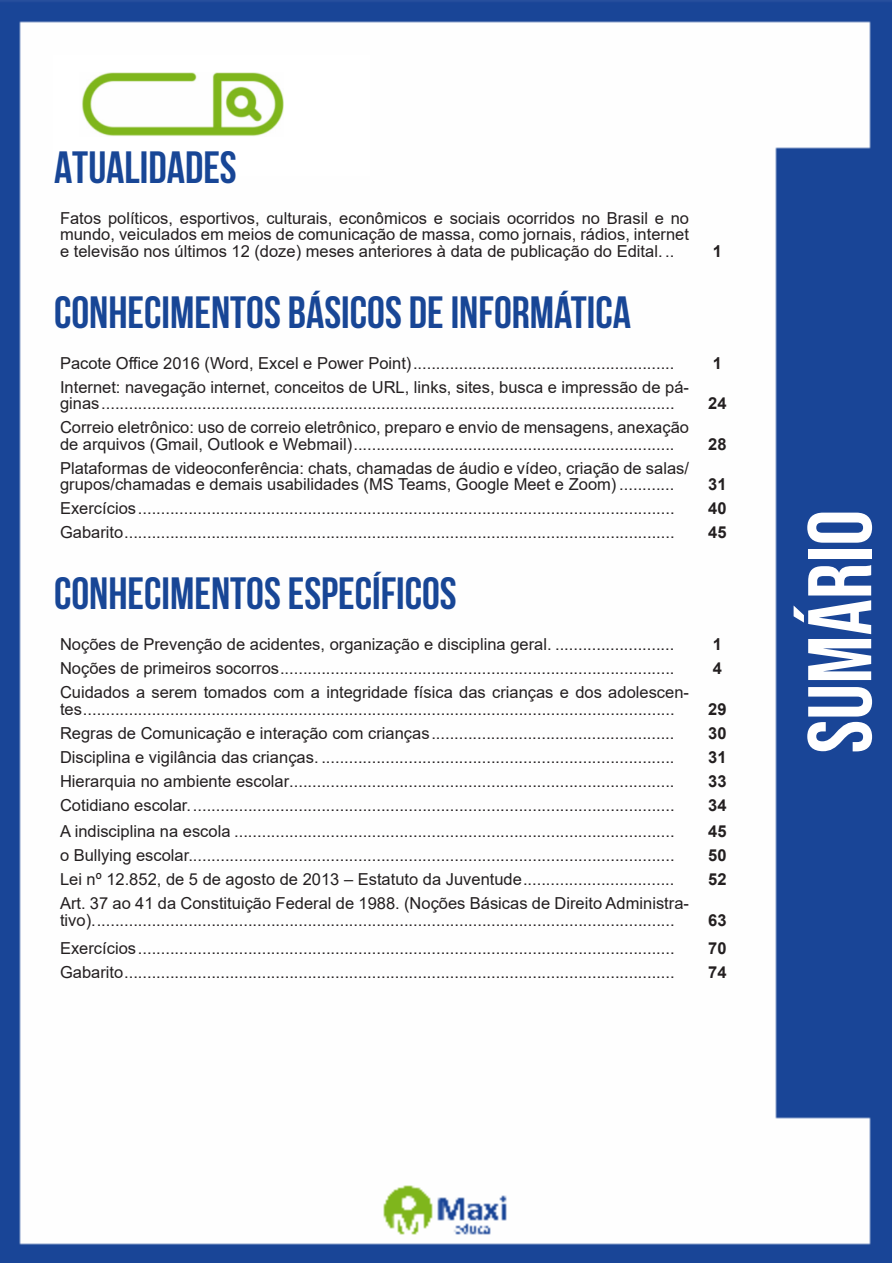
<style>
.page{position:relative;width:893px;height:1263px;background:#fff}
.page>*{position:absolute;margin:0;border:0;box-sizing:border-box;transform-origin:0 0}
.t1{font:90px "Bebas Neue";color:#fff}
.t2{font:700 45px "Bebas Neue";color:#184696}
.ALTERNATIVAS{font:16.5px/16.5px "Arial";color:#231f20}
.INDICE{font:700 16.5px "Arial";color:#231f20}
</style>
<div class="page">
<img style="left:0;top:0;width:892px;height:1263px">
<div style="left:53px;top:55px;width:317px;height:121px;background:#fff"></div>
<img style="left:82px;top:72px;width:201px;height:64px">
<p class="t2" style="left:54px;top:142px;width:184px">ATUALIDADES</p>
<p class="ALTERNATIVAS" style="left:60px;top:209px;width:630px;text-align:justify">Fatos políticos, esportivos, culturais, econômicos e sociais ocorridos no Brasil e no mundo, veiculados em meios de comunicação de massa, como jornais, rádios, internet e televisão nos últimos 12 (doze) meses anteriores à data de publicação do Edital. ..</p>
<p class="INDICE" style="left:713px;top:239px;width:11px">1</p>
<p class="t2" style="left:54px;top:287px;width:579px">CONHECIMENTOS BÁSICOS DE INFORMÁTICA</p>
<p class="ALTERNATIVAS" style="left:60px;top:354px;width:616px">Pacote Office 2016 (Word, Excel e Power Point).........................................................</p>
<p class="INDICE" style="left:713px;top:351px;width:11px">1</p>
<p class="ALTERNATIVAS" style="left:60px;top:378px;width:630px">Internet: navegação internet, conceitos de URL, links, sites, busca e impressão de pá&shy;ginas.............................................................................................................................</p>
<p class="INDICE" style="left:708px;top:392px;width:20px">24</p>
<p class="ALTERNATIVAS" style="left:60px;top:419px;width:630px">Correio eletrônico: uso de correio eletrônico, preparo e envio de mensagens, anexação de arquivos (Gmail, Outlook e Webmail)......................................................................</p>
<p class="ALTERNATIVAS" style="left:60px;top:460px;width:630px">Plataformas de videoconferência: chats, chamadas de áudio e vídeo, criação de salas/ grupos/chamadas e demais usabilidades (MS Teams, Google Meet e Zoom) ............</p>
<p class="INDICE" style="left:708px;top:432px;width:20px">28</p>
<p class="INDICE" style="left:708px;top:473px;width:20px">31</p>
<p class="ALTERNATIVAS" style="left:60px;top:500px;width:616px">Exercícios.....................................................................................................................</p>
<p class="INDICE" style="left:708px;top:497px;width:20px">40</p>
<p class="ALTERNATIVAS" style="left:60px;top:524px;width:616px">Gabarito........................................................................................................................</p>
<p class="INDICE" style="left:708px;top:521px;width:20px">45</p>
<p class="t2" style="left:54px;top:569px;width:404px">CONHECIMENTOS ESPECÍFICOS</p>
<p class="ALTERNATIVAS" style="left:60px;top:636px;width:616px">Noções de Prevenção de acidentes, organização e disciplina geral. ..........................</p>
<p class="INDICE" style="left:713px;top:633px;width:11px">1</p>
<p class="ALTERNATIVAS" style="left:60px;top:660px;width:616px">Noções de primeiros socorros......................................................................................</p>
<p class="INDICE" style="left:713px;top:657px;width:11px">4</p>
<p class="ALTERNATIVAS" style="left:60px;top:684px;width:630px">Cuidados a serem tomados com a integridade física das crianças e dos adolescen&shy;tes.................................................................................................................................</p>
<p class="INDICE" style="left:708px;top:697px;width:20px">29</p>
<p class="ALTERNATIVAS" style="left:60px;top:725px;width:616px">Regras de Comunicação e interação com crianças.....................................................</p>
<p class="INDICE" style="left:708px;top:721px;width:20px">30</p>
<p class="ALTERNATIVAS" style="left:60px;top:749px;width:616px">Disciplina e vigilância das crianças. .............................................................................</p>
<p class="INDICE" style="left:708px;top:745px;width:20px">31</p>
<p class="ALTERNATIVAS" style="left:60px;top:773px;width:616px">Hierarquia no ambiente escolar....................................................................................</p>
<p class="INDICE" style="left:708px;top:769px;width:20px">33</p>
<p class="ALTERNATIVAS" style="left:60px;top:797px;width:616px">Cotidiano escolar..........................................................................................................</p>
<p class="INDICE" style="left:708px;top:793px;width:20px">34</p>
<p class="ALTERNATIVAS" style="left:60px;top:822px;width:616px">A indisciplina na escola ................................................................................................</p>
<p class="INDICE" style="left:708px;top:819px;width:20px">45</p>
<p class="ALTERNATIVAS" style="left:60px;top:846px;width:616px">o Bullying escolar..........................................................................................................</p>
<p class="INDICE" style="left:708px;top:843px;width:20px">50</p>
<p class="ALTERNATIVAS" style="left:60px;top:871px;width:616px">Lei nº 12.852, de 5 de agosto de 2013 – Estatuto da Juventude.................................</p>
<p class="INDICE" style="left:708px;top:868px;width:20px">52</p>
<p class="ALTERNATIVAS" style="left:60px;top:895px;width:630px">Art. 37 ao 41 da Constituição Federal de 1988. (Noções Básicas de Direito Administra&shy;tivo)...............................................................................................................................</p>
<p class="INDICE" style="left:708px;top:908px;width:20px">63</p>
<p class="ALTERNATIVAS" style="left:60px;top:940px;width:616px">Exercícios.....................................................................................................................</p>
<p class="INDICE" style="left:708px;top:937px;width:20px">70</p>
<p class="ALTERNATIVAS" style="left:60px;top:964px;width:616px">Gabarito........................................................................................................................</p>
<p class="INDICE" style="left:708px;top:961px;width:20px">74</p>
<h1 class="t1" style="left:789px;top:753px;width:245px;rotate:-90deg">sumário</h1>
</div>
